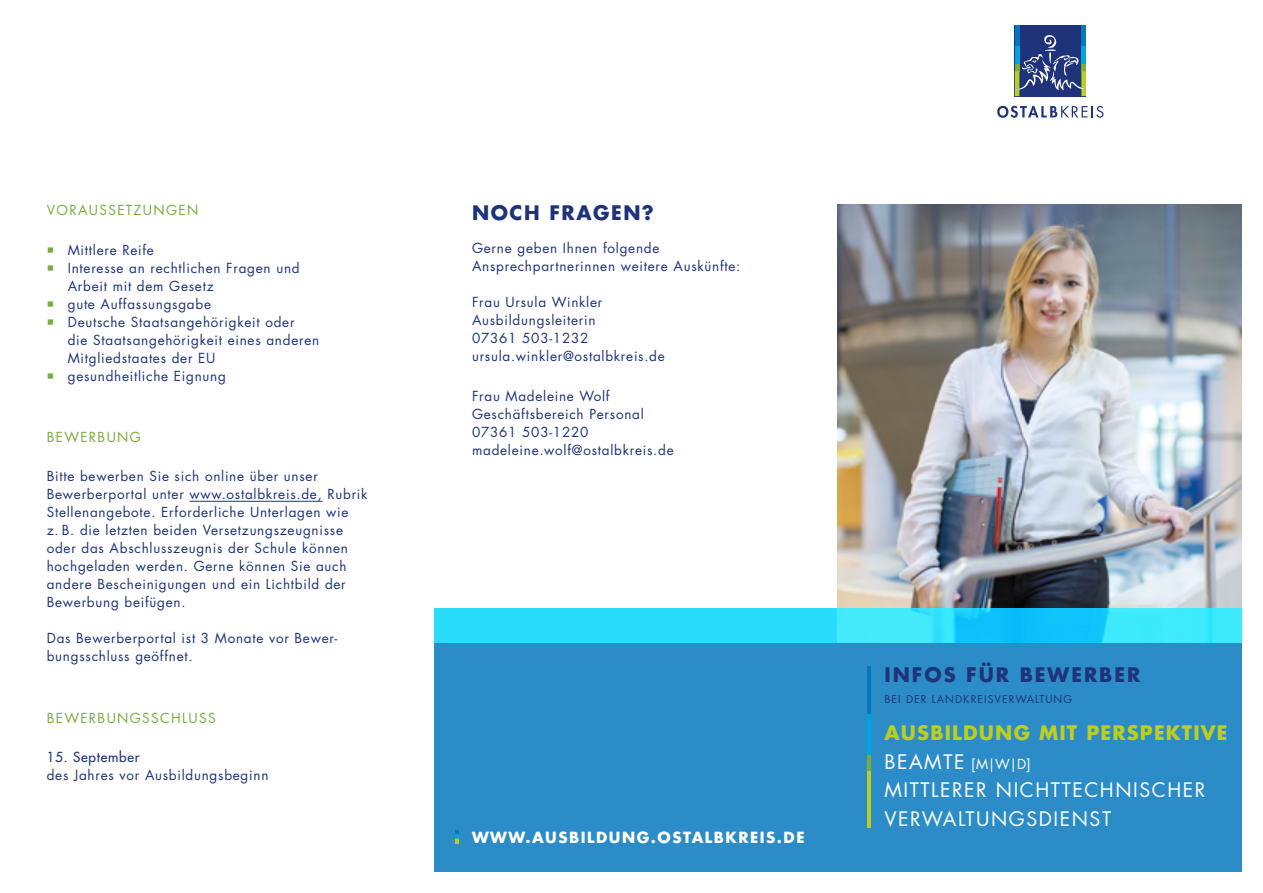
<style>
.page{position:relative;width:1263px;height:893px;background:#fff}
.page>*{position:absolute;margin:0;border:0;box-sizing:border-box;transform-origin:0 0}
.H4_Beamte{font:19.5px "Futura Std";letter-spacing:.08em;color:#fff}
.H3_Perspektiven{font:700 19.5px "Futura Std";letter-spacing:.06em;color:#bccf21}
.H1_Titel{font:700 19.5px "Futura Std";letter-spacing:.1em;color:#1e337a}
.H5_Inhalt{font:700 19.5px "Futura Std";letter-spacing:.08em;color:#1e337a}
.H5_Adresse{font:700 15px "Futura Std";letter-spacing:.1em;color:#fff}
.P_text{font:13.5px/18px "Futura Std";letter-spacing:.055em;color:#1e337a}
.H6_Zwischentitel{font:13.5px "Futura Std";letter-spacing:.1em;color:#79ac38}
.H4_Beamte-2{font:13.5px "Futura Std";color:#fff}
.H2_Landratsamt{font:10.5px "Futura Std";letter-spacing:.1em;color:#1e337a}
.s1{color:#79ac38}
.s2{font-weight:500}
.s3{font-size:19.5px}
</style>
<div class="page">
<img style="left:838px;top:204px;width:404px;height:404px">
<div style="left:434px;top:608px;width:808px;height:264px;background:#2b8cc7"></div>
<svg style="left:997px;top:106px;width:106px;height:12px"></svg>
<div style="left:1015px;top:25px;width:71px;height:71px;background:#1e337a"></div>
<hr style="left:1015px;top:25px;width:4px;height:21px;background:#0578bd">
<div style="left:1081px;top:25px;width:5px;height:21px;background:#0578bd"></div>
<svg style="left:1015px;top:33px;width:71px;height:63px"></svg>
<svg style="left:434px;top:608px;width:808px;height:34px;fill:#29ddfa"></svg>
<svg style="left:455px;top:830px;width:3px;height:14px"></svg>
<hr style="left:190px;top:501px;width:133px;height:1px;background:#1e337a">
<hr style="left:867px;top:666px;width:4px;height:49px;background:#0578bd">
<hr style="left:867px;top:755px;width:4px;height:16px;background:#79ac38">
<hr style="left:867px;top:715px;width:4px;height:40px;background:#00a5df">
<hr style="left:867px;top:771px;width:4px;height:57px;background:#bccf21">
<h6 class="H6_Zwischentitel" style="left:47px;top:202px;width:153px">VORAUSSETZUNGEN</h6>
<p class="P_text" style="left:47px;top:241px;width:109px"><span class="s1">○</span> Mittlere Reife</p>
<p class="P_text" style="left:68px;top:259px;width:233px;text-indent:-21px"><span class="s1">○</span> Interesse an rechtlichen Fragen und<br>Arbeit mit dem Gesetz</p>
<p class="P_text" style="left:47px;top:295px;width:166px"><span class="s1">○</span> gute Auffassungsgabe</p>
<p class="P_text" style="left:68px;top:313px;width:253px;text-indent:-21px"><span class="s1">○</span> Deutsche Staatsangehörigkeit oder<br>die Staatsangehörigkeit eines anderen<br>Mitgliedstaates der EU</p>
<p class="P_text" style="left:47px;top:367px;width:181px"><span class="s1">○</span> gesundheitliche Eignung</p>
<h6 class="H6_Zwischentitel" style="left:47px;top:428px;width:96px">BEWERBUNG</h6>
<p class="P_text" style="left:47px;top:467px;width:322px">Bitte bewerben Sie sich online über unser Bewerberportal unter www.ostalbkreis.de, Rubrik Stellenangebote. Erforderliche Unterlagen wie<br>z. B. die letzten beiden Versetzungszeugnisse oder das Abschlusszeugnis der Schule können hochgeladen werden. Gerne können Sie auch andere Bescheinigungen und ein Lichtbild der Bewerbung beifügen.</p>
<p class="P_text" style="left:47px;top:629px;width:292px">Das Bewerberportal ist 3 Monate vor Bewer&shy;bungsschluss geöffnet.</p>
<h6 class="H6_Zwischentitel" style="left:47px;top:709px;width:170px">BEWERBUNGSSCHLUSS</h6>
<p class="P_text" style="left:47px;top:748px;width:223px"><span class="s2">15. September<br></span>des Jahres vor Ausbildungsbeginn</p>
<h5 class="H5_Inhalt" style="left:472px;top:200px;width:183px">NOCH FRAGEN?</h5>
<p class="P_text" style="left:472px;top:239px;width:270px">Gerne geben Ihnen folgende<br>Ansprechpartnerinnen weitere Auskünfte:</p>
<p class="P_text" style="left:472px;top:293px;width:132px">Frau Ursula Winkler</p>
<p class="P_text" style="left:472px;top:311px;width:125px">Ausbildungsleiterin<br>07361 503-1232</p>
<p class="P_text" style="left:472px;top:347px;width:194px">ursula.winkler@ostalbkreis.de</p>
<p class="P_text" style="left:472px;top:387px;width:139px">Frau Madeleine Wolf</p>
<p class="P_text" style="left:472px;top:405px;width:173px">Geschäftsbereich Personal</p>
<p class="P_text" style="left:472px;top:423px;width:118px">07361 503-1220</p>
<p class="P_text" style="left:472px;top:441px;width:203px">madeleine.wolf@ostalbkreis.de</p>
<h5 class="H5_Adresse" style="left:472px;top:827px;width:334px">WWW.AUSBILDUNG.OSTALBKREIS.DE</h5>
<h1 class="H1_Titel" style="left:884px;top:662px;width:257px">INFOS FÜR BEWERBER</h1>
<h2 class="H2_Landratsamt" style="left:884px;top:693px;width:189px">BEI DER LANDKREISVERWALTUNG</h2>
<h3 class="H3_Perspektiven" style="left:884px;top:720px;width:345px">AUSBILDUNG MIT PERSPEKTIVE</h3>
<h4 class="H4_Beamte-2" style="left:884px;top:755px;width:148px"><span class="s3">BEAMTE</span> [M|W|D]</h4>
<h4 class="H4_Beamte" style="left:884px;top:778px;width:322px">MITTLERER NICHTTECHNISCHER</h4>
<h4 class="H4_Beamte" style="left:884px;top:806px;width:228px">VERWALTUNGSDIENST</h4>
</div>
